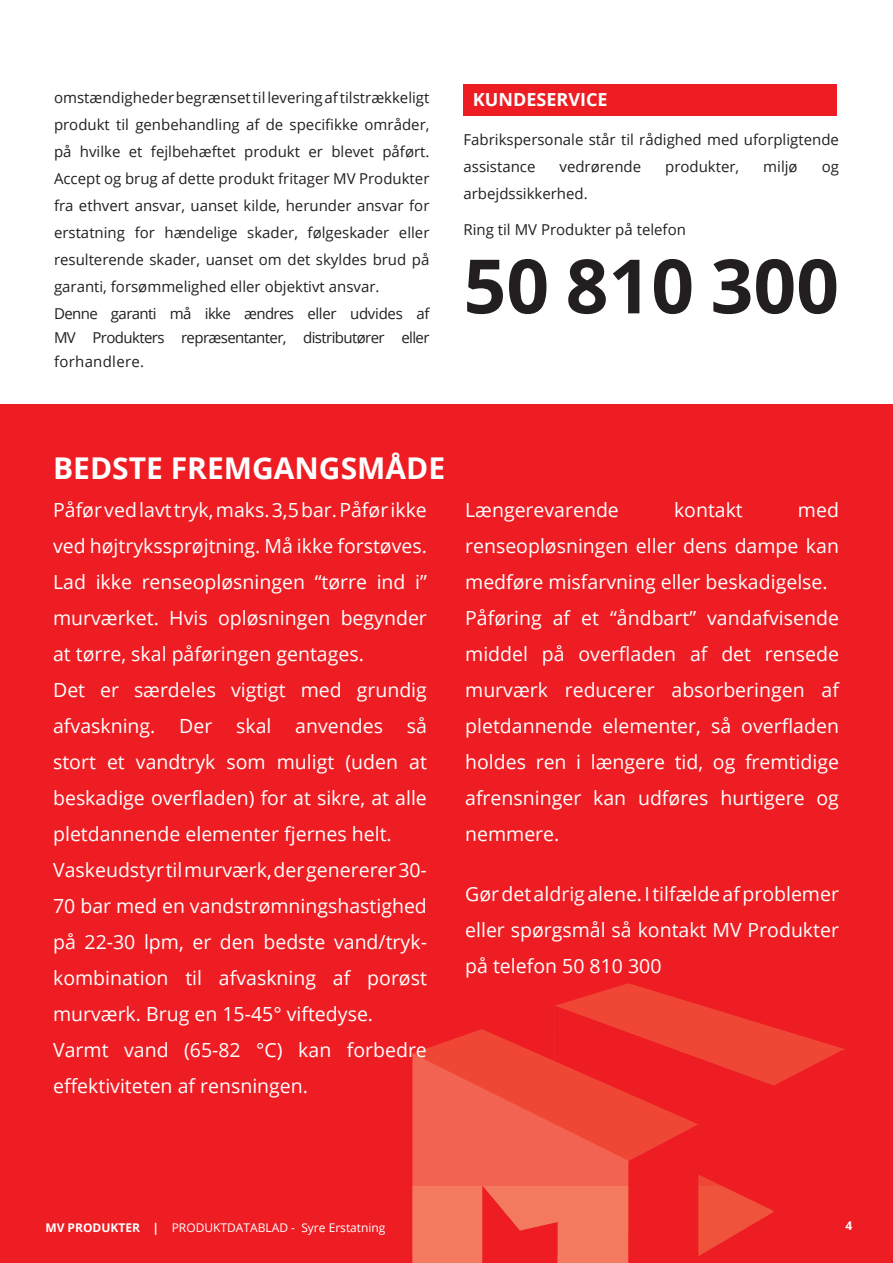
<style>
.page{position:relative;width:893px;height:1263px;background:#fff}
.page>*{position:absolute;margin:0;border:0;box-sizing:border-box;transform-origin:0 0}
.Brød{font:700 75px "Open Sans";color:#231f20}
.Overskrift_2{font:700 30px "Open Sans";color:#fff}
.Brød-2{font:19.5px/36px "Open Sans";color:#fff;text-align:justify}
.Underoverskrift{font:700 18px "Open Sans";color:#fff}
.Brød-3{font:15px/27px "Open Sans";color:#231f20;text-align:justify}
.t1{font:12px "Open Sans";color:#fff}
.t2{font:700 12px "Open Sans";color:#fff}
.s1{font-weight:700}
</style>
<div class="page">
<div style="left:0;top:1179px;width:893px;height:84px;background:#ee1d23"></div>
<div style="left:463px;top:84px;width:374px;height:32px;background:#ee1d23"></div>
<div style="left:0;top:404px;width:893px;height:781px;background:#ee1d23"></div>
<svg style="left:414px;top:983px;width:429px;height:70px"></svg>
<svg style="left:555px;top:1006px;width:221px;height:47px;fill:#ef4635"></svg>
<svg style="left:412px;top:1053px;width:216px;height:210px;background:#f15b49"></svg>
<svg style="left:628px;top:1049px;width:216px;height:214px"></svg>
<p class="Brød-3" style="left:54px;top:84px;width:377px">omstændigheder begrænset til levering af tilstrækkeligt produkt til genbehandling af de specifikke områder, på hvilke et fejlbehæftet produkt er blevet påført.<br>Accept og brug af dette produkt fritager MV Produkter fra ethvert ansvar, uanset kilde, herunder ansvar for erstatning for hændelige skader, følgeskader eller resulterende skader, uanset om det skyldes brud på garanti, forsømmelighed eller objektivt ansvar.</p>
<p class="Brød-3" style="left:54px;top:301px;width:377px;line-height:24px">Denne garanti må ikke ændres eller udvides af MV Produkters repræsentanter, distributører eller forhandlere.</p>
<p class="Underoverskrift" style="left:473px;top:87px;width:136px">KUNDESERVICE</p>
<p class="Brød-3" style="left:463px;top:126px;width:377px">Fabrikspersonale står til rådighed med uforpligtende assistance</p>
<p class="Brød-3" style="left:559px;top:153px;width:83px">vedrørende</p>
<p class="Brød-3" style="left:665px;top:153px;width:76px">produkter,</p>
<p class="Brød-3" style="left:763px;top:153px;width:36px">miljø</p>
<p class="Brød-3" style="left:822px;top:153px;width:19px">og</p>
<p class="Brød-3" style="left:463px;top:180px;width:126px">arbejdssikkerhed.</p>
<p class="Brød-3" style="left:463px;top:216px;width:224px">Ring til MV Produkter på telefon</p>
<p class="Brød" style="left:463px;top:233px;width:377px">50 810 300</p>
<p class="Overskrift_2" style="left:53px;top:447px;width:394px">BEDSTE FREMGANGSMÅDE</p>
<p class="Brød-2" style="left:53px;top:491px;width:375px">Påfør ved lavt tryk, maks. 3,5 bar. Påfør ikke ved højtrykssprøjtning. Må ikke forstøves.<br>Lad ikke renseopløsningen “tørre ind i” murværket. Hvis opløsningen begynder at tørre, skal påføringen gentages.</p>
<p class="Brød-2" style="left:53px;top:671px;width:375px">Det er særdeles vigtigt med grundig afvaskning. Der skal anvendes så stort et vandtryk som muligt (uden at beskadige overfladen) for at sikre, at alle pletdannende elementer fjernes helt.</p>
<p class="Brød-2" style="left:53px;top:851px;width:375px">Vaskeudstyr til murværk, der genererer 30- 70 bar med en vandstrømningshastighed på 22-30 lpm, er den bedste vand/tryk&shy;kombination til afvaskning af porøst murværk. Brug en 15-45° viftedyse.</p>
<p class="Brød-2" style="left:53px;top:1031px;width:375px">Varmt vand (65-82 °C) kan forbedre effektiviteten af rensningen.</p>
<p class="Brød-2" style="left:465px;top:491px;width:375px;text-indent:333px">med renseopløsningen eller dens dampe kan medføre misfarvning eller beskadigelse.</p>
<p class="Brød-2" style="left:465px;top:599px;width:375px">Påføring af et “åndbart” vandafvisende middel på overfladen af det rensede murværk reducerer absorberingen af pletdannende elementer, så overfladen holdes ren i længere tid, og fremtidige afrensninger kan udføres hurtigere og nemmere.</p>
<p class="Brød-2" style="left:465px;top:491px;width:155px">Længerevarende</p>
<p class="Brød-2" style="left:674px;top:491px;width:70px">kontakt</p>
<p class="Brød-2" style="left:465px;top:875px;width:375px">Gør det aldrig alene. I tilfælde af problemer eller spørgsmål så kontakt MV Produkter på telefon 50 810 300</p>
<p class="t1" style="left:45px;top:1219px;width:342px"><span class="s1">MV PRODUKTER |</span> PRODUKTDATABLAD - Syre Erstatning</p>
<p class="t2" style="left:845px;top:1217px;width:8px">4</p>
</div>
